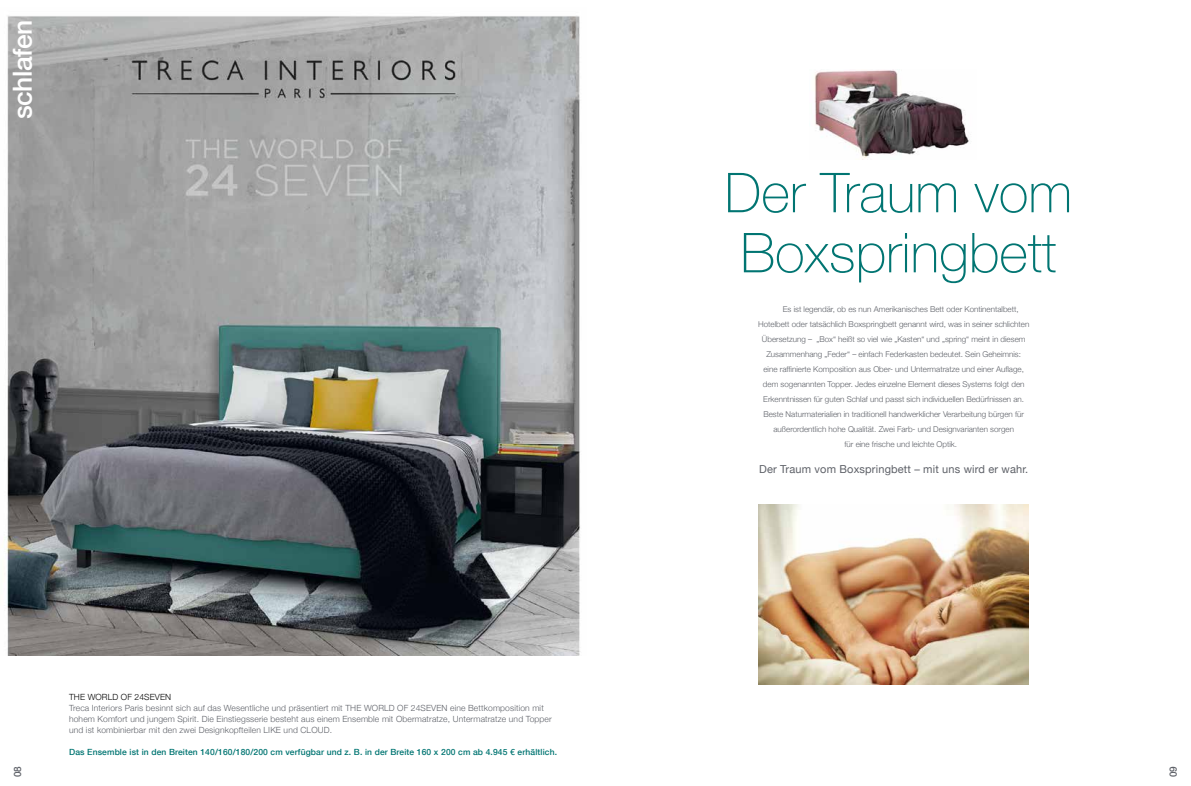
<style>
.page{position:relative;width:1191px;height:786px;background:#fff}
.page>*{position:absolute;margin:0;border:0;box-sizing:border-box;transform-origin:0 0}
.t1{font:100 55px/60px "Helvetica Neue East A";color:#017572}
.t2{font:500 26.3px "Helvetica Neue";letter-spacing:-.02em;color:#fff}
.t3{font:11px "Helvetica Neue";letter-spacing:.015em;color:#5e6168}
.t4{font:500 10px "Helvetica Neue";color:#5e6168}
.t5{font:300 8.5px/11px "Helvetica Neue";letter-spacing:.015em;color:#5e6168}
.t6{font:500 8.5px "Helvetica Neue";letter-spacing:.015em;color:#017572}
.t7{font:300 8.5px "Helvetica Neue";letter-spacing:.015em;color:#000}
.t8{font:300 8px "Helvetica Neue";color:#5e6168}
</style>
<div class="page">
<img style="left:4px;top:15px;width:576px;height:640px">
<img style="left:758px;top:504px;width:270px;height:180px">
<img style="left:814px;top:70px;width:155px;height:90px">
<h2 class="t2" style="left:7px;top:119px;width:100px;rotate:-90deg">schlafen</h2>
<p class="t4" style="left:12px;top:776px;width:12px;rotate:-90deg">08</p>
<p class="t7" style="left:69px;top:691px;width:104px">THE WORLD OF 24SEVEN</p>
<p class="t5" style="left:69px;top:702px;width:484px">Treca Interiors Paris besinnt sich auf das Wesentliche und präsentiert mit THE WORLD OF 24SEVEN eine Bettkomposition mit hohem Komfort und jungem Spirit. Die Einstiegsserie besteht aus einem Ensemble mit Obermatratze, Untermatratze und Topper und ist kombinierbar mit den zwei Designkopfteilen LIKE und CLOUD.</p>
<p class="t6" style="left:69px;top:746px;width:489px">Das Ensemble ist in den Breiten 140/160/180/200 cm verfügbar und z. B. in der Breite 160 x 200 cm ab 4.945 € erhältlich.</p>
<h1 class="t1" style="left:724px;top:164px;width:349px">Der Traum vom<br>Boxspringbett</h1>
<p class="t8" style="left:783px;top:304px;width:237px">Es ist legendär, ob es nun Amerikanisches Bett oder Kontinentalbett,</p>
<p class="t8" style="left:758px;top:319px;width:273px">Hotelbett oder tatsächlich Boxspringbett genannt wird, was in seiner schlichten</p>
<p class="t8" style="left:762px;top:334px;width:265px">Übersetzung – „Box“ heißt so viel wie „Kasten“ und „spring“ meint in diesem</p>
<p class="t8" style="left:766px;top:349px;width:256px">Zusammenhang „Feder“ – einfach Federkasten bedeutet. Sein Geheimnis:</p>
<p class="t8" style="left:763px;top:364px;width:262px">eine raffinierte Komposition aus Ober- und Untermatratze und einer Auflage,</p>
<p class="t8" style="left:763px;top:379px;width:263px">dem sogenannten Topper. Jedes einzelne Element dieses Systems folgt den</p>
<p class="t8" style="left:763px;top:394px;width:262px">Erkenntnissen für guten Schlaf und passt sich individuellen Bedürfnissen an.</p>
<p class="t8" style="left:763px;top:409px;width:262px">Beste Naturmaterialien in traditionell handwerklicher Verarbeitung bürgen für</p>
<p class="t8" style="left:773px;top:424px;width:242px">außerordentlich hohe Qualität. Zwei Farb- und Designvarianten sorgen</p>
<p class="t8" style="left:844px;top:439px;width:114px">für eine frische und leichte Optik.</p>
<h3 class="t3" style="left:759px;top:462px;width:271px">Der Traum vom Boxspringbett – mit uns wird er wahr.</h3>
<p class="t4" style="left:1167px;top:776px;width:12px;rotate:-90deg">09</p>
</div>
